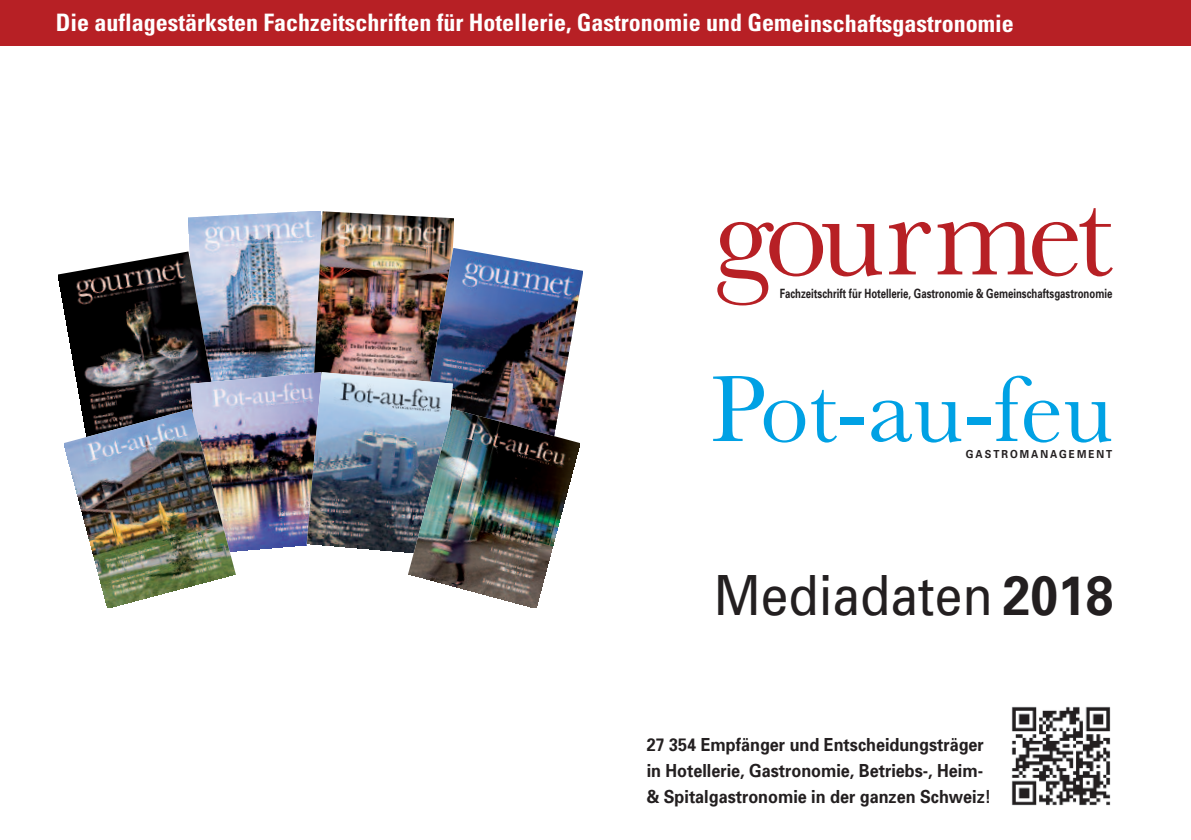
<style>
.page{position:relative;width:1191px;height:840px;background:#fff}
.page>*{position:absolute;margin:0;border:0;box-sizing:border-box;transform-origin:0 0}
.t1{font:126px "Baskerville";letter-spacing:-.055em;color:#b72025}
.t2{font:97.2px "Baskerville";color:#00a1e4}
.t3{font:55.4px "Univers";color:#231f20;scale:.9 1}
.t4{font:700 condensed 24px "Univers";color:#fff}
.t5{font:700 18px/26px "Univers";color:#231f20;scale:.9 1}
.t6{font:700 12.8px "Univers";color:#231f20;scale:.75 1}
.t7{font:700 11px "Univers";letter-spacing:.2em;color:#231f20;scale:.9 1}
.s1{font-weight:700}
</style>
<div class="page">
<div style="left:0;top:0;width:1191px;height:46px;background:#b72025"></div>
<img style="left:1011px;top:706px;width:100px;height:100px">
<img style="left:58px;top:211px;width:525px;height:397px">
<img style="left:408px;top:408px;width:172px;height:199px">
<h3 class="t4" style="left:56px;top:14px;width:959px">Die auflagestärksten Fachzeitschriften für Hotellerie, Gastronomie und Gemeinschaftsgastronomie</h3>
<h1 class="t1" style="left:713px;top:157px;width:401px">gourmet</h1>
<p class="t6" style="left:780px;top:288px;width:445px">Fachzeitschrift für Hotellerie, Gastronomie &amp; Gemeinschaftsgastronomie</p>
<h2 class="t2" style="left:710px;top:350px;width:405px">Pot-au-feu</h2>
<p class="t7" style="left:966px;top:449px;width:164px">GASTROMANAGEMENT</p>
<h3 class="t3" style="left:713px;top:575px;width:445px">Mediadaten <span class="s1">2018</span></h3>
<p class="t5" style="left:647px;top:732px;width:384px">27 354 Empfänger und Entscheidungsträger in Hotellerie, Gastronomie, Betriebs-, Heim-&amp; Spitalgastronomie in der ganzen Schweiz!</p>
</div>
